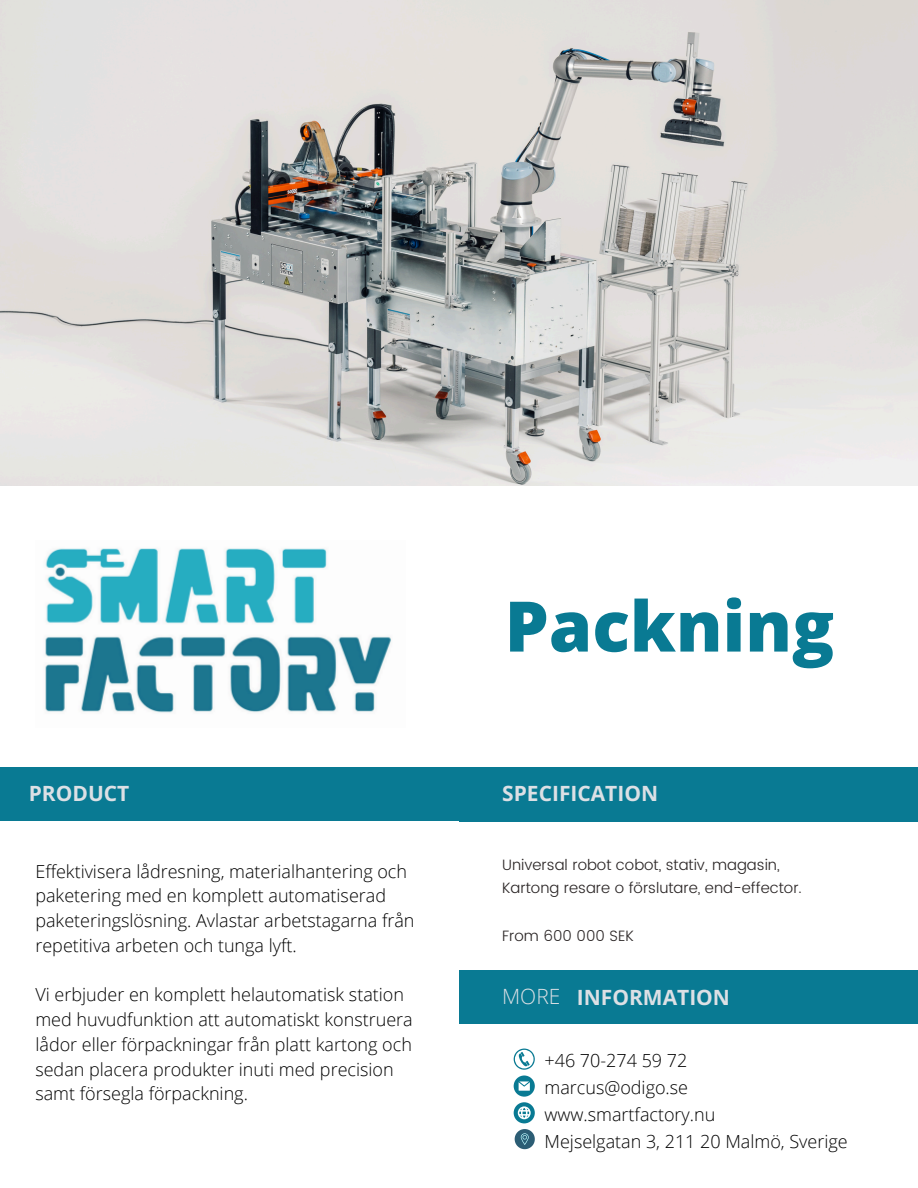
<style>
.page{position:relative;width:918px;height:1188px;background:#fff}
.page>*{position:absolute;margin:0;border:0;box-sizing:border-box;transform-origin:0 0}
.t1{font:800 69.75px "Open Sans";color:#097a93}
.t2{font:700 21px "Open Sans";color:#dce0e5}
.t3{font:300 21px "Open Sans";color:#dce0e5}
.t4{font:300 18px/24.8px "Open Sans";color:#000}
.t5{font:300 15px/23.7px "Poppins";color:#292424}
</style>
<div class="page">
<img style="left:0;top:0;width:918px;height:485px">
<div style="left:459px;top:767px;width:459px;height:54px;background:#097a93"></div>
<div style="left:459px;top:970px;width:459px;height:54px;background:#097a93"></div>
<img style="left:45px;top:548px;width:346px;height:165px">
<div style="left:0;top:767px;width:466px;height:54px;background:#097a93"></div>
<svg style="left:514px;top:1049px;width:21px;height:21px"></svg>
<svg style="left:514px;top:1076px;width:21px;height:47px"></svg>
<svg style="left:515px;top:1129px;width:20px;height:20px"></svg>
<p class="t1" style="left:505px;top:577px;width:331px">Packning</p>
<h4 class="t2" style="left:29px;top:779px;width:102px">PRODUCT</h4>
<h4 class="t2" style="left:502px;top:779px;width:157px">SPECIFICATION</h4>
<p class="t4" style="left:35px;top:858px;width:381px">Effektivisera lådresning, materialhantering och paketering med en komplett automatiserad paketeringslösning. Avlastar arbetstagarna från repetitiva arbeten och tunga lyft.</p>
<p class="t4" style="left:35px;top:982px;width:379px">Vi erbjuder en komplett helautomatisk station med huvudfunktion att automatiskt konstruera lådor eller förpackningar från platt kartong och sedan placera produkter inuti med precision samt försegla förpackning.</p>
<p class="t5" style="left:502px;top:853px;width:301px">Universal robot cobot, stativ, magasin,<br>Kartong resare o förslutare, end-effector.</p>
<h1 class="t5" style="left:502px;top:924px;width:133px">From 600 000 SEK</h1>
<h2 class="t3" style="left:502px;top:982px;width:60px">MORE</h2>
<h2 class="t2" style="left:577px;top:982px;width:155px">INFORMATION</h2>
<p class="t4" style="left:545px;top:1047px;width:144px">+46 70-274 59 72</p>
<p class="t4" style="left:545px;top:1074px;width:145px">marcus@odigo.se</p>
<h3 class="t4" style="left:545px;top:1101px;width:172px">www.smartfactory.nu</h3>
<h2 class="t4" style="left:545px;top:1128px;width:305px">Mejselgatan 3, 211 20 Malmö, Sverige</h2>
</div>
